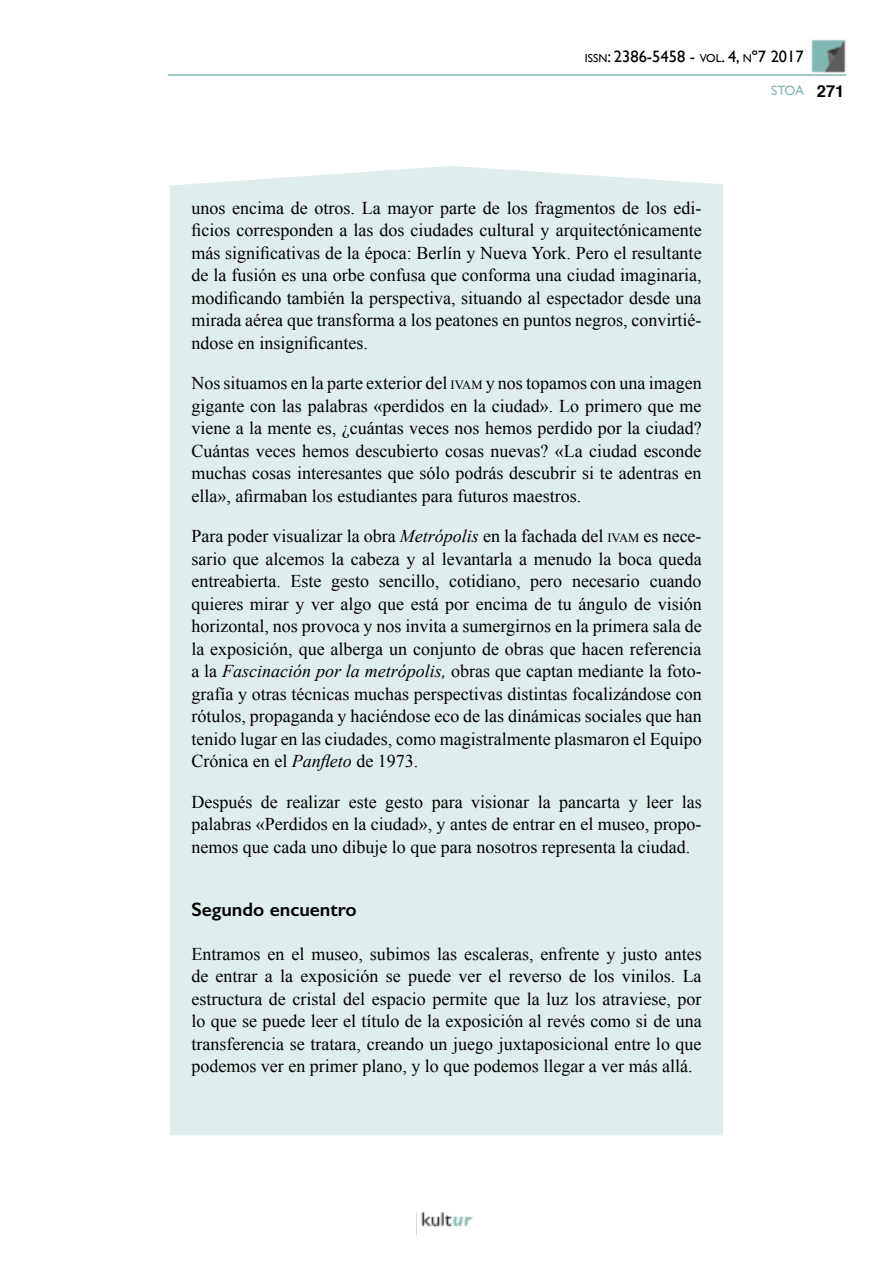
<style>
.page{position:relative;width:893px;height:1263px;background:#fff}
.page>*{position:absolute;margin:0;border:0;box-sizing:border-box;transform-origin:0 0}
.t1{font:600 19.5px "Gill Sans";color:#000}
.t2{font:18px/22.5px "Times New Roman";color:#000;text-align:justify}
.t3{font:16.5px "Gill Sans";color:#000}
.t4{font:13.5px "Gill Sans";color:#81b8b3}
.s1{font-size:11.55px}
.s2{font-style:inherit}
.s3{font-size:12.6px}
.s4{font-style:italic}
.s5{font-family:"Helvetica";font-weight:700;font-size:16.5px;color:#000}
</style>
<div class="page">
<div style="left:170px;top:166px;width:553px;height:969px;background:#dfedec"></div>
<img style="left:421px;top:1212px;width:52px;height:15px">
<img style="left:811px;top:39px;width:35px;height:34px">
<hr style="left:168px;top:74px;width:678px;height:2px;background:#81b8b3">
<p class="t3" style="left:585px;top:47px;width:220px"><span class="s1">ISSN</span>: 2386-5458 - <span class="s1">VOL</span><span class="s2">. 4,</span> <span class="s1">N</span><span class="s2">º7 2017</span></p>
<p class="t2" style="left:191px;top:196px;width:512px">unos encima de otros. La mayor parte de los fragmentos de los edi&shy;ficios corresponden a las dos ciudades cultural y arquitectónicamente más significativas de la época: Berlín y Nueva York. Pero el resultante de la fusión es una orbe confusa que conforma una ciudad imaginaria, modificando también la perspectiva, situando al espectador desde una mirada aérea que transforma a los peatones en puntos negros, convirtié&shy;ndose en insignificantes.</p>
<p class="t2" style="left:191px;top:372px;width:512px">Nos situamos en la parte exterior del <span class="s3">IVAM</span> y nos topamos con una imagen gigante con las palabras «perdidos en la ciudad». Lo primero que me viene a la mente es, ¿cuántas veces nos hemos perdido por la ciudad?<br>Cuántas veces hemos descubierto cosas nuevas? «La ciudad esconde muchas cosas interesantes que sólo podrás descubrir si te adentras en ella», afirmaban los estudiantes para futuros maestros.</p>
<p class="t2" style="left:191px;top:525px;width:512px">Para poder visualizar la obra <span class="s4">Metrópolis</span> en la fachada del <span class="s3">IVAM</span> es nece&shy;sario que alcemos la cabeza y al levantarla a menudo la boca queda entreabierta. Este gesto sencillo, cotidiano, pero necesario cuando quieres mirar y ver algo que está por encima de tu ángulo de visión horizontal, nos provoca y nos invita a sumergirnos en la primera sala de la exposición, que alberga un conjunto de obras que hacen referencia a la <span class="s4">Fascinación por la metrópolis,</span> obras que captan mediante la foto&shy;grafía y otras técnicas muchas perspectivas distintas focalizándose con rótulos, propaganda y haciéndose eco de las dinámicas sociales que han tenido lugar en las ciudades, como magistralmente plasmaron el Equipo Crónica en el <span class="s4">Panfleto</span> de 1973.</p>
<p class="t2" style="left:191px;top:790px;width:512px">Después de realizar este gesto para visionar la pancarta y leer las palabras «Perdidos en la ciudad», y antes de entrar en el museo, propo&shy;nemos que cada uno dibuje lo que para nosotros representa la ciudad.</p>
<p class="t1" style="left:191px;top:898px;width:167px">Segundo encuentro</p>
<p class="t2" style="left:191px;top:942px;width:512px">Entramos en el museo, subimos las escaleras, enfrente y justo antes de entrar a la exposición se puede ver el reverso de los vinilos. La estructura de cristal del espacio permite que la luz los atraviese, por lo que se puede leer el título de la exposición al revés como si de una transferencia se tratara, creando un juego juxtaposicional entre lo que podemos ver en primer plano, y lo que podemos llegar a ver más allá.</p>
<p class="t4" style="left:771px;top:83px;width:75px">STOA <span class="s5">271</span></p>
</div>
